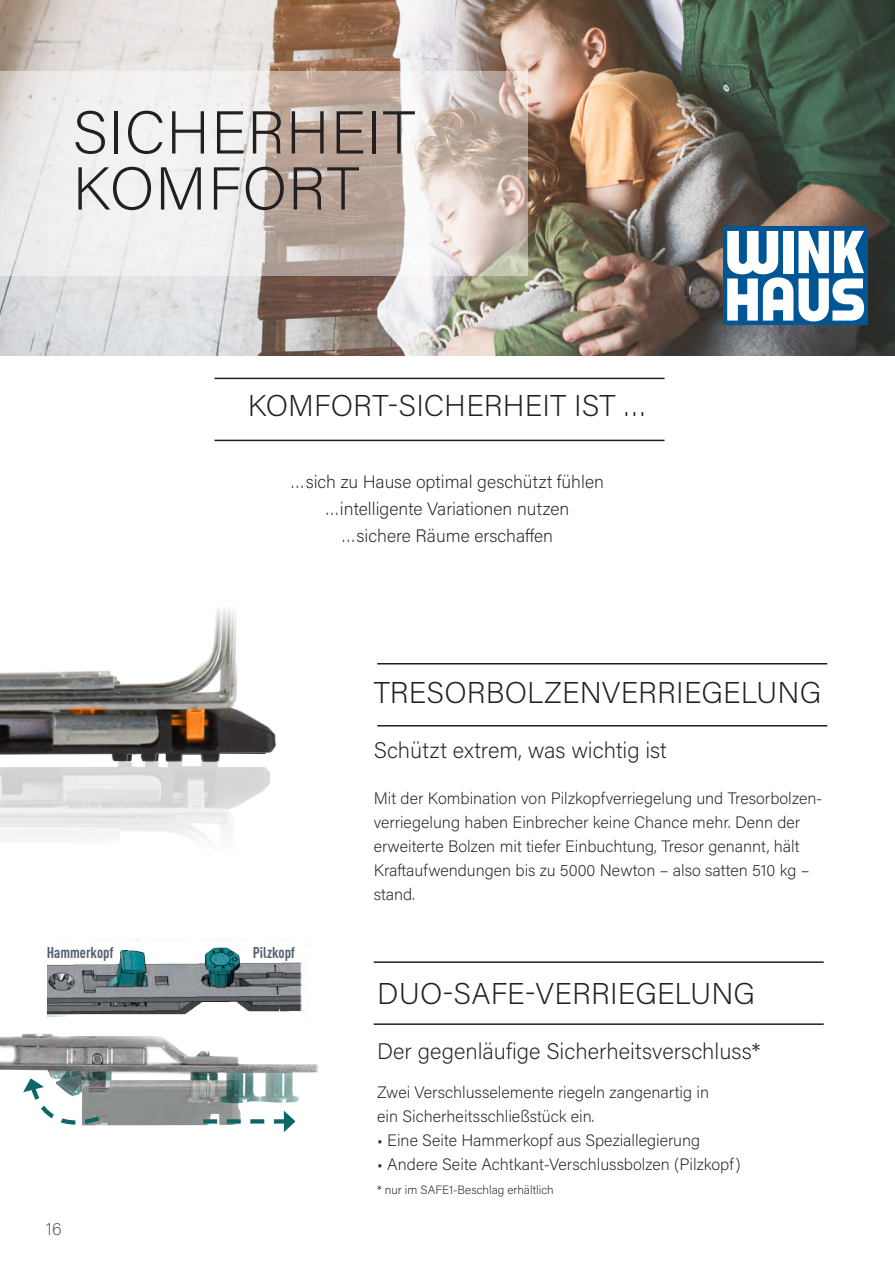
<style>
.page{position:relative;width:895px;height:1265px;background:#fff}
.page>*{position:absolute;margin:0;border:0;box-sizing:border-box;transform-origin:0 0}
.t1{font:200 60.3px/55.9px "Acumin Pro";letter-spacing:.015em;color:#231f20}
.t2{font:200 30px "Acumin Pro";letter-spacing:.005em;color:#231f20}
.t3{font:200 22.5px "Acumin Pro";color:#231f20}
.t4{font:200 18px/27px "Acumin Pro";color:#231f20;text-align:center}
.t5{font:200 18px "Acumin Pro";color:#516071}
.t6{font:200 16.5px/24px "Acumin Pro";color:#231f20}
.t7{font:700 15.45px "DIN Cond";color:#516071}
.t8{font:200 12px "Acumin Pro";color:#231f20}
</style>
<div class="page">
<img style="left:0;top:0;width:894px;height:356px">
<svg style="left:0;top:71px;width:528px;height:205px"></svg>
<hr style="left:214px;top:377px;width:450px;height:2px;background:#231f20">
<hr style="left:214px;top:439px;width:450px;height:2px;background:#231f20">
<hr style="left:377px;top:663px;width:450px;height:1px;background:#231f20">
<hr style="left:373px;top:961px;width:450px;height:1px;background:#231f20">
<hr style="left:377px;top:725px;width:450px;height:1px;background:#231f20">
<hr style="left:373px;top:1023px;width:450px;height:1px;background:#231f20">
<div style="left:722px;top:227px;width:145px;height:98px;background:#005595"></div>
<svg style="left:727px;top:231px;width:136px;height:90px"></svg>
<img style="left:211px;top:609px;width:26px;height:46px">
<img style="left:0;top:766px;width:270px;height:77px">
<img style="left:0;top:1034px;width:319px;height:91px">
<svg style="left:203px;top:1110px;width:92px;height:21px"></svg>
<svg style="left:23px;top:1078px;width:80px;height:48px"></svg>
<img style="left:47px;top:938px;width:259px;height:78px">
<img style="left:0;top:655px;width:276px;height:111px">
<h1 class="t1" style="left:72px;top:102px;width:344px">SICHERHEIT<br>KOMFORT</h1>
<h2 class="t2" style="left:247px;top:384px;width:401px">KOMFORT-SICHERHEIT IST …</h2>
<p class="t4" style="left:291px;top:467px;width:314px">…sich zu Hause optimal geschützt fühlen …intelligente Variationen nutzen …sichere Räume erschaffen</p>
<p class="t7" style="left:47px;top:942px;width:68px">Hammerkopf</p>
<p class="t7" style="left:253px;top:942px;width:44px">Pilzkopf</p>
<p class="t5" style="left:46px;top:1216px;width:17px">16</p>
<h2 class="t2" style="left:373px;top:671px;width:449px">TRESORBOLZENVERRIEGELUNG</h2>
<h3 class="t3" style="left:373px;top:734px;width:294px">Schützt extrem, was wichtig ist</h3>
<p class="t6" style="left:373px;top:785px;width:450px">Mit der Kombination von Pilzkopfverriegelung und Tresorbolzen&shy;verriegelung haben Einbrecher keine Chance mehr. Denn der erweiterte Bolzen mit tiefer Einbuchtung, Tresor genannt, hält Kraftaufwendungen bis zu 5000 Newton – also satten 510 kg – stand.</p>
<h2 class="t2" style="left:377px;top:972px;width:379px">DUO-SAFE-VERRIEGELUNG</h2>
<h3 class="t3" style="left:377px;top:1035px;width:384px">Der gegenläufige Sicherheitsverschluss*</h3>
<p class="t6" style="left:377px;top:1079px;width:333px">Zwei Verschlusselemente riegeln zangenartig in ein Sicherheitsschließstück ein.</p>
<p class="t6" style="left:377px;top:1127px;width:324px">• Eine Seite Hammerkopf aus Speziallegierung</p>
<p class="t6" style="left:377px;top:1151px;width:365px">• Andere Seite Achtkant-Verschlussbolzen (Pilzkopf)</p>
<p class="t8" style="left:377px;top:1181px;width:178px">* nur im SAFE1-Beschlag erhältlich</p>
</div>
